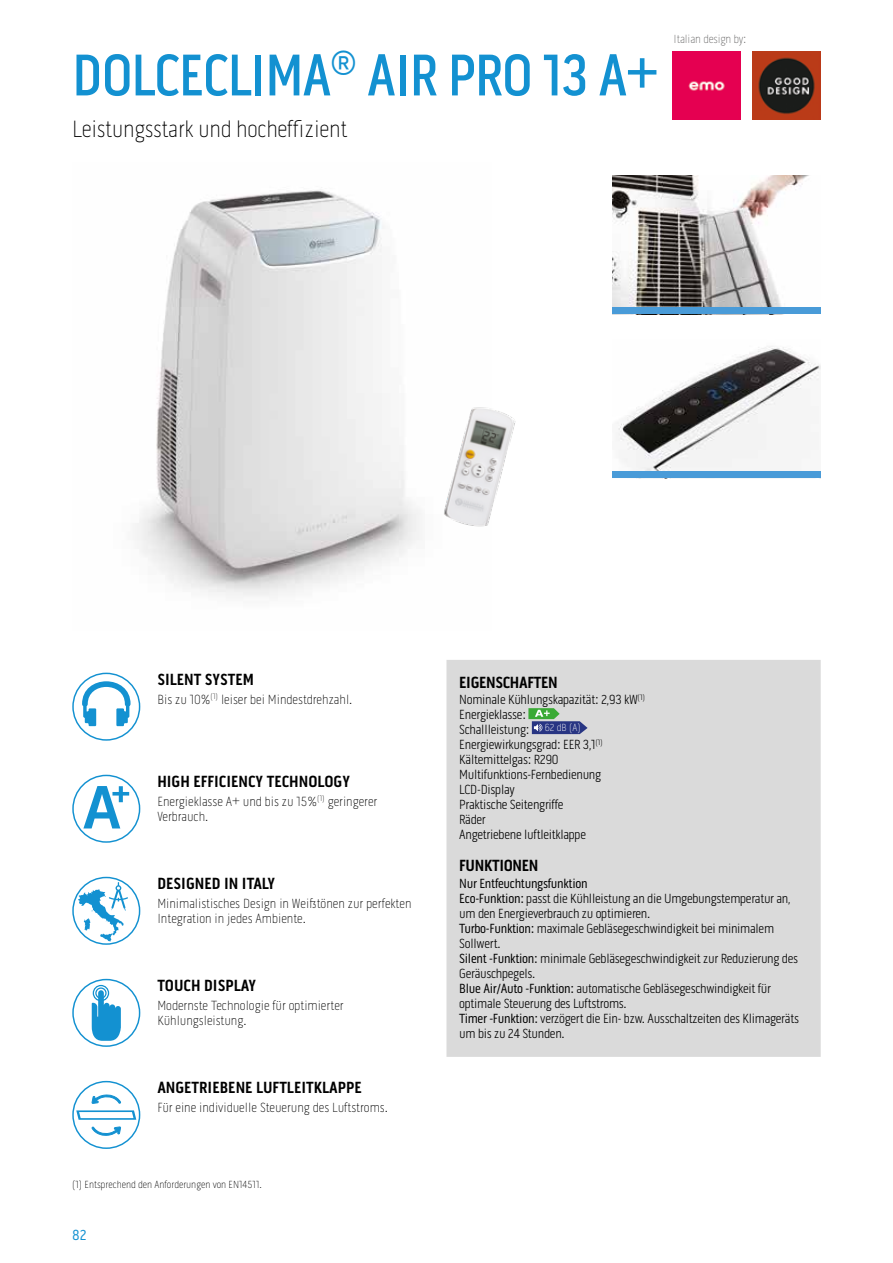
<style>
.page{position:relative;width:893px;height:1263px;background:#fff}
.page>*{position:absolute;margin:0;border:0;box-sizing:border-box;transform-origin:0 0}
.t1{font:500 60px "Pill Gothic 300 mg";letter-spacing:-.02em;color:#1391d1;scale:.95 1}
.t2{font:100 24px "Pill Gothic 300 mg";letter-spacing:-.01em;color:#000}
.t3{font:700 16.5px "Pill Gothic 300 mg";color:#000}
.t4{font:700 16.5px "Pill Gothic 300 mg";letter-spacing:-.02em;color:#000}
.t5{font:15px "Pill Gothic 300 mg";color:#1391d1}
.t6{font:300 13.5px/15px "Pill Gothic 300 mg";letter-spacing:-.02em;color:#000}
.t7{font:100 13.5px/15px "Pill Gothic 300 mg";color:#000}
.t8{font:100 12px "Pill Gothic 300 mg";letter-spacing:-.01em;color:#646363}
.t9{font:100 10.5px "Pill Gothic 300 mg";color:#000}
.t10{font:100 10.5px "Pill Gothic 300 mg";color:#fff}
.s1{font-weight:400}
</style>
<div class="page">
<img style="left:753px;top:51px;width:68px;height:68px">
<img style="left:135px;top:190px;width:286px;height:407px">
<img style="left:612px;top:175px;width:197px;height:132px">
<div style="left:612px;top:307px;width:209px;height:7px;background:#499bd8"></div>
<img style="left:612px;top:346px;width:209px;height:126px">
<div style="left:612px;top:472px;width:209px;height:6px;background:#499bd8"></div>
<svg style="left:82px;top:681px;width:49px;height:45px"></svg>
<div style="left:72px;top:673px;width:68px;height:68px;border:1px solid #1391d1;border-radius:50%"></div>
<div style="left:72px;top:775px;width:68px;height:68px;border:1px solid #1391d1;border-radius:50%"></div>
<svg style="left:83px;top:786px;width:46px;height:42px"></svg>
<div style="left:72px;top:877px;width:68px;height:68px;border:1px solid #1391d1;border-radius:50%"></div>
<svg style="left:78px;top:882px;width:50px;height:59px"></svg>
<div style="left:72px;top:979px;width:68px;height:68px;border:1px solid #1391d1;border-radius:50%"></div>
<svg style="left:92px;top:985px;width:29px;height:56px"></svg>
<div style="left:72px;top:1081px;width:68px;height:68px;border:1px solid #1391d1;border-radius:50%"></div>
<svg style="left:91px;top:1126px;width:30px;height:10px"></svg>
<svg style="left:76px;top:1094px;width:60px;height:26px"></svg>
<div style="left:446px;top:660px;width:375px;height:397px;background:#dadada"></div>
<svg style="left:528px;top:708px;width:60px;height:26px;background:#78909c"></svg>
<div style="left:673px;top:51px;width:68px;height:68px;background:#e50051"></div>
<img style="left:444px;top:407px;width:72px;height:120px">
<h1 class="t1" style="left:72px;top:40px;width:618px">DOLCECLIMA<sup>®</sup> AIR PRO 13 A+</h1>
<h2 class="t2" style="left:72px;top:115px;width:277px">Leistungsstark und hocheffizient</h2>
<p class="t8" style="left:674px;top:32px;width:74px">Italian design by:</p>
<p class="t3" style="left:157px;top:669px;width:98px">SILENT SYSTEM</p>
<p class="t7" style="left:157px;top:692px;width:197px">Bis zu 10%<sup>(1)</sup> leiser bei Mindestdrehzahl.</p>
<p class="t3" style="left:157px;top:771px;width:194px">HIGH EFFICIENCY TECHNOLOGY</p>
<p class="t7" style="left:157px;top:794px;width:221px">Energieklasse A+ und bis zu 15%<sup>(1)</sup> geringerer<br>Verbrauch.</p>
<p class="t3" style="left:157px;top:874px;width:119px">DESIGNED IN ITALY</p>
<p class="t7" style="left:157px;top:896px;width:256px">Minimalistisches Design in Weißtönen zur perfekten<br>Integration in jedes Ambiente.</p>
<p class="t3" style="left:157px;top:976px;width:100px">TOUCH DISPLAY</p>
<p class="t7" style="left:157px;top:998px;width:188px">Modernste Technologie für optimierter<br>Kühlungsleistung.</p>
<p class="t3" style="left:157px;top:1078px;width:206px">ANGETRIEBENE LUFTLEITKLAPPE</p>
<p class="t7" style="left:157px;top:1100px;width:232px">Fü r eine individuelle Steuerung des Luftstroms.</p>
<p class="t9" style="left:72px;top:1178px;width:191px">(1) Entsprechend den Anforderungen von EN14511.</p>
<p class="t5" style="left:72px;top:1226px;width:16px">82</p>
<p class="t4" style="left:459px;top:672px;width:100px">EIGENSCHAFTEN</p>
<p class="t6" style="left:459px;top:692px;width:187px">Nominale Kühlungskapazität: 2,93 kW<sup>(1)<br></sup>Energieklasse:<br>Schallleistung:</p>
<p class="t10" style="left:545px;top:721px;width:38px">62 dB (A)</p>
<p class="t6" style="left:459px;top:737px;width:145px">Energiewirkungsgrad: EER 3,1<sup>(1)<br></sup>Kältemittelgas: R290<br>Multifunktions-Fernbedienung<br>LCD-Display<br>Praktische Seitengriffe<br>Räder<br>Angetriebene luftleitklappe</p>
<p class="t4" style="left:459px;top:856px;width:81px">FUNKTIONEN</p>
<p class="t6" style="left:459px;top:875px;width:341px"><span class="s1">Nur Entfeuchtungsfunktion<br>Eco-Funktion:</span> passt die Kühlleistung an die Umgebungstemperatur an, um den Energieverbrauch zu optimieren.<br><span class="s1">Turbo-Funktion:</span> maximale Gebläsegeschwindigkeit bei minimalem Sollwert.<br><span class="s1">Silent -Funktion:</span> minimale Gebläsegeschwindigkeit zur Reduzierung des Geräuschpegels.<br><span class="s1">Blue Air/Auto -Funktion:</span> automatische Gebläsegeschwindigkeit für optimale Steuerung des Luftstroms.<br><span class="s1">Timer -Funktion:</span> verzögert die Ein- bzw. Ausschaltzeiten des Klimageräts um bis zu 24 Stunden.</p>
</div>
